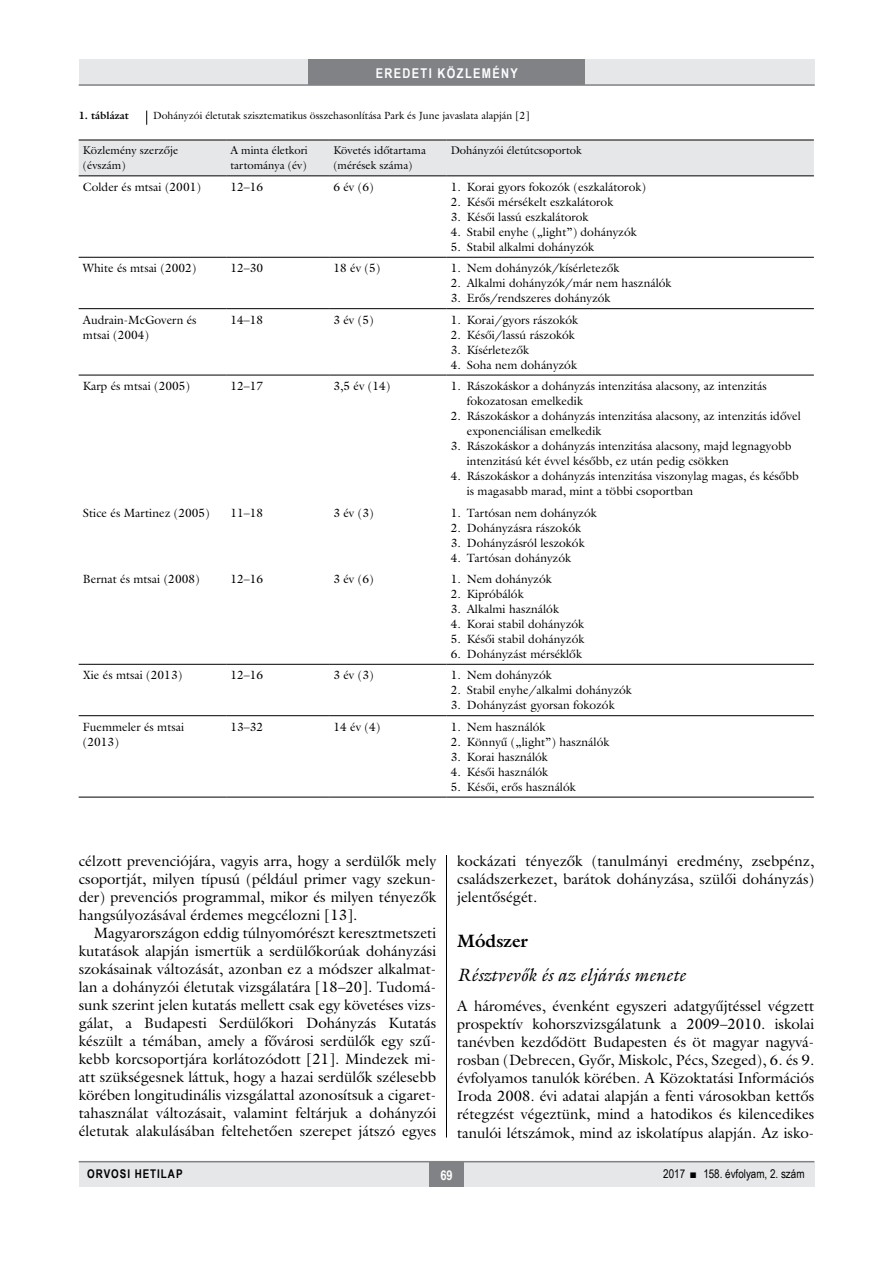
<style>
.page{position:relative;width:893px;height:1263px;background:#fff}
.page>*{position:absolute;margin:0;border:0;box-sizing:border-box;transform-origin:0 0}
.alcimkurziv{font:italic 18px "Galliard Reg";color:#000}
.alcimbold{font:700 18px "Galliard Reg";color:#000}
.Body_Text{font:15px/18px "Galliard Reg";color:#000;text-align:justify}
.Body_tompa{font:15px/18px "Galliard Reg";color:#000;text-align:justify}
.t1{font:700 13.5px "Arial Narrow";letter-spacing:.1em;color:#fff}
.tabla{font:12px/15px "Galliard Reg";color:#000}
.t2{font:12px "Arial Narrow";color:#000}
.t3{font:700 12px "Arial Narrow";letter-spacing:.08em;color:#000}
.tablafej{font:11.25px/15px "Galliard Reg";color:#000}
.kepalairas2{font:10.5px "Galliard Reg";color:#000}
.kepalairas1{font:700 10.5px "Galliard Reg";color:#000}
</style>
<div class="page">
<div style="left:79px;top:1161px;width:735px;height:25px;background:#e6e7e8"></div>
<div style="left:429px;top:1161px;width:34px;height:25px;background:#808285"></div>
<hr style="left:79px;top:1161px;width:735px;height:1px;background:#808285">
<div style="left:79px;top:60px;width:735px;height:25px;background:#e6e7e8"></div>
<div style="left:308px;top:60px;width:277px;height:25px;background:#808285"></div>
<hr style="left:79px;top:84px;width:736px;height:2px;background:#808285">
<hr style="left:446px;top:111px;width:1px;height:1026px;background:#000">
<div style="left:79px;top:111px;width:735px;height:744px;background:#fff"></div>
<svg style="left:146px;top:111px;width:1px;height:14px"></svg>
<div style="left:79px;top:141px;width:735px;height:34px;background:#e6e7e8"></div>
<hr style="left:79px;top:257px;width:147px;height:1px;background:#000">
<hr style="left:226px;top:257px;width:103px;height:1px;background:#000">
<hr style="left:329px;top:257px;width:117px;height:1px;background:#000">
<hr style="left:446px;top:257px;width:368px;height:1px;background:#000">
<hr style="left:79px;top:308px;width:147px;height:1px;background:#000">
<hr style="left:226px;top:308px;width:103px;height:1px;background:#000">
<hr style="left:329px;top:308px;width:117px;height:1px;background:#000">
<hr style="left:446px;top:308px;width:368px;height:1px;background:#000">
<hr style="left:79px;top:664px;width:147px;height:1px;background:#000">
<hr style="left:226px;top:664px;width:103px;height:1px;background:#000">
<hr style="left:329px;top:664px;width:117px;height:1px;background:#000">
<hr style="left:446px;top:664px;width:368px;height:1px;background:#000">
<hr style="left:79px;top:715px;width:147px;height:1px;background:#000">
<hr style="left:226px;top:715px;width:103px;height:1px;background:#000">
<hr style="left:329px;top:715px;width:117px;height:1px;background:#000">
<hr style="left:446px;top:715px;width:368px;height:1px;background:#000">
<hr style="left:79px;top:375px;width:147px;height:1px;background:#000">
<hr style="left:226px;top:375px;width:103px;height:1px;background:#000">
<hr style="left:329px;top:375px;width:117px;height:1px;background:#000">
<hr style="left:446px;top:375px;width:368px;height:1px;background:#000">
<hr style="left:79px;top:797px;width:147px;height:1px;background:#000">
<hr style="left:226px;top:797px;width:103px;height:1px;background:#000">
<hr style="left:329px;top:797px;width:117px;height:1px;background:#000">
<hr style="left:446px;top:797px;width:368px;height:1px;background:#000">
<hr style="left:79px;top:140px;width:147px;height:1px;background:#000">
<hr style="left:226px;top:140px;width:103px;height:1px;background:#000">
<hr style="left:329px;top:140px;width:117px;height:1px;background:#000">
<hr style="left:446px;top:140px;width:368px;height:1px;background:#000">
<hr style="left:79px;top:175px;width:147px;height:1px;background:#000">
<hr style="left:226px;top:175px;width:103px;height:1px;background:#000">
<hr style="left:329px;top:175px;width:117px;height:1px;background:#000">
<hr style="left:446px;top:175px;width:368px;height:1px;background:#000">
<p class="t1" style="left:376px;top:63px;width:144px">EREDETI KÖZLEMÉNY</p>
<p class="kepalairas1" style="left:79px;top:109px;width:52px">1. táblázat</p>
<p class="kepalairas2" style="left:153px;top:109px;width:378px">Dohányzói életutak szisztematikus összehasonlítása Park és June javaslata alapján [2]</p>
<p class="tablafej" style="left:83px;top:143px;width:97px">Közlemény szerzője (évszám)</p>
<p class="tablafej" style="left:230px;top:143px;width:79px">A minta életkori tartománya (év)</p>
<p class="tablafej" style="left:333px;top:143px;width:94px">Követés időtartama (mérések száma)</p>
<p class="tablafej" style="left:451px;top:143px;width:133px">Dohányzói életútcsoportok</p>
<p class="tabla" style="left:83px;top:179px;width:120px">Colder és mtsai (2001)</p>
<p class="tabla" style="left:230px;top:179px;width:34px">12–16</p>
<p class="tabla" style="left:333px;top:179px;width:42px">6 év (6)</p>
<p class="tabla" style="left:451px;top:179px;width:197px">1. Korai gyors fokozók (eszkalátorok)</p>
<p class="tabla" style="left:451px;top:194px;width:164px">2. Késői mérsékelt eszkalátorok</p>
<p class="tabla" style="left:451px;top:209px;width:139px">3. Késői lassú eszkalátorok</p>
<p class="tabla" style="left:451px;top:224px;width:187px">4. Stabil enyhe („light”) dohányzók</p>
<p class="tabla" style="left:451px;top:239px;width:145px">5. Stabil alkalmi dohányzók</p>
<p class="tabla" style="left:83px;top:261px;width:115px">White és mtsai (2002)</p>
<p class="tabla" style="left:230px;top:261px;width:34px">12–30</p>
<p class="tabla" style="left:333px;top:261px;width:49px">18 év (5)</p>
<p class="tabla" style="left:451px;top:261px;width:170px">1. Nem dohányzók/kísérletezők</p>
<p class="tabla" style="left:451px;top:276px;width:222px">2. Alkalmi dohányzók/már nem használók</p>
<p class="tabla" style="left:451px;top:291px;width:161px">3. Erős/rendszeres dohányzók</p>
<p class="tabla" style="left:83px;top:312px;width:115px">Audrain-McGovern és mtsai (2004)</p>
<p class="tabla" style="left:230px;top:312px;width:34px">14–18</p>
<p class="tabla" style="left:333px;top:312px;width:42px">3 év (5)</p>
<p class="tabla" style="left:451px;top:312px;width:129px">1. Korai/gyors rászokók</p>
<p class="tabla" style="left:451px;top:327px;width:126px">2. Késői/lassú rászokók</p>
<p class="tabla" style="left:451px;top:342px;width:80px">3. Kísérletezők</p>
<p class="tabla" style="left:451px;top:357px;width:128px">4. Soha nem dohányzók</p>
<p class="tabla" style="left:83px;top:378px;width:109px">Karp és mtsai (2005)</p>
<p class="tabla" style="left:230px;top:378px;width:34px">12–17</p>
<p class="tabla" style="left:333px;top:378px;width:59px">3,5 év (14)</p>
<p class="tabla" style="left:467px;top:378px;width:301px;text-indent:-16px">1. Rászokáskor a dohányzás intenzitása alacsony, az intenzitás fokozatosan emelkedik</p>
<p class="tabla" style="left:467px;top:408px;width:336px;text-indent:-16px">2. Rászokáskor a dohányzás intenzitása alacsony, az intenzitás idővel exponenciálisan emelkedik</p>
<p class="tabla" style="left:467px;top:438px;width:326px;text-indent:-16px">3. Rászokáskor a dohányzás intenzitása alacsony, majd legnagyobb intenzitású két évvel később, ez után pedig csökken</p>
<p class="tabla" style="left:467px;top:468px;width:334px;text-indent:-16px">4. Rászokáskor a dohányzás intenzitása viszonylag magas, és később is magasabb marad, mint a többi csoportban</p>
<p class="tabla" style="left:83px;top:505px;width:128px">Stice és Martinez (2005)</p>
<p class="tabla" style="left:230px;top:505px;width:34px">11–18</p>
<p class="tabla" style="left:333px;top:505px;width:42px">3 év (3)</p>
<p class="tabla" style="left:451px;top:505px;width:148px">1. Tartósan nem dohányzók</p>
<p class="tabla" style="left:451px;top:520px;width:132px">2. Dohányzásra rászokók</p>
<p class="tabla" style="left:451px;top:535px;width:135px">3. Dohányzásról leszokók</p>
<p class="tabla" style="left:451px;top:550px;width:122px">4. Tartósan dohányzók</p>
<p class="tabla" style="left:83px;top:571px;width:118px">Bernat és mtsai (2008)</p>
<p class="tabla" style="left:230px;top:571px;width:34px">12–16</p>
<p class="tabla" style="left:333px;top:571px;width:42px">3 év (6)</p>
<p class="tabla" style="left:451px;top:571px;width:103px">1. Nem dohányzók</p>
<p class="tabla" style="left:451px;top:586px;width:74px">2. Kipróbálók</p>
<p class="tabla" style="left:451px;top:601px;width:110px">3. Alkalmi használók</p>
<p class="tabla" style="left:451px;top:616px;width:135px">4. Korai stabil dohányzók</p>
<p class="tabla" style="left:451px;top:631px;width:135px">5. Késői stabil dohányzók</p>
<p class="tabla" style="left:451px;top:646px;width:133px">6. Dohányzást mérséklők</p>
<p class="tabla" style="left:83px;top:667px;width:101px">Xie és mtsai (2013)</p>
<p class="tabla" style="left:230px;top:667px;width:34px">12–16</p>
<p class="tabla" style="left:333px;top:667px;width:42px">3 év (3)</p>
<p class="tabla" style="left:451px;top:667px;width:103px">1. Nem dohányzók</p>
<p class="tabla" style="left:451px;top:682px;width:183px">2. Stabil enyhe/alkalmi dohányzók</p>
<p class="tabla" style="left:451px;top:697px;width:165px">3. Dohányzást gyorsan fokozók</p>
<p class="tabla" style="left:83px;top:719px;width:103px">Fuemmeler és mtsai (2013)</p>
<p class="tabla" style="left:230px;top:719px;width:34px">13–32</p>
<p class="tabla" style="left:333px;top:719px;width:49px">14 év (4)</p>
<p class="tabla" style="left:451px;top:719px;width:96px">1. Nem használók</p>
<p class="tabla" style="left:451px;top:734px;width:160px">2. Könnyű („light”) használók</p>
<p class="tabla" style="left:451px;top:749px;width:99px">3. Korai használók</p>
<p class="tabla" style="left:451px;top:764px;width:99px">4. Késői használók</p>
<p class="tabla" style="left:451px;top:779px;width:127px">5. Késői, erős használók</p>
<p class="Body_Text" style="left:79px;top:851px;width:359px">célzott prevenciójára, vagyis arra, hogy a serdülők mely csoportját, milyen típusú (például primer vagy szekun&shy;der) prevenciós programmal, mikor és milyen tényezők hangsúlyozásával érdemes megcélozni [13].</p>
<p class="Body_Text" style="left:79px;top:923px;width:359px;text-indent:15px">Magyarországon eddig túlnyomórészt keresztmetszeti kutatások alapján ismertük a serdülőkorúak dohányzási szokásainak változását, azonban ez a módszer alkalmat&shy;lan a dohányzói életutak vizsgálatára [18–20]. Tudomá&shy;sunk szerint jelen kutatás mellett csak egy követéses vizs&shy;gálat, a Budapesti Serdülőkori Dohányzás Kutatás készült a témában, amely a fővárosi serdülők egy szű&shy;kebb korcsoportjára korlátozódott [21]. Mindezek mi&shy;att szükségesnek láttuk, hogy a hazai serdülők szélesebb körében longitudinális vizsgálattal azonosítsuk a cigaret&shy;tahasználat változásait, valamint feltárjuk a dohányzói életutak alakulásában feltehetően szerepet játszó egyes</p>
<p class="Body_Text" style="left:457px;top:851px;width:359px">kockázati tényezők (tanulmányi eredmény, zsebpénz, családszerkezet, barátok dohányzása, szülői dohányzás) jelentőségét.</p>
<p class="alcimbold" style="left:457px;top:929px;width:72px">Módszer</p>
<p class="alcimkurziv" style="left:457px;top:964px;width:230px">Résztvevők és az eljárás menete</p>
<p class="Body_tompa" style="left:457px;top:997px;width:359px">A hároméves, évenként egyszeri adatgyűjtéssel végzett prospektív kohorszvizsgálatunk a 2009–2010. iskolai tanévben kezdődött Budapesten és öt magyar nagyvá&shy;rosban (Debrecen, Győr, Miskolc, Pécs, Szeged), 6. és 9. évfolyamos tanulók körében. A Közoktatási Információs Iroda 2008. évi adatai alapján a fenti városokban kettős rétegzést végeztünk, mind a hatodikos és kilencedikes tanulói létszámok, mind az iskolatípus alapján. Az isko-</p>
<p class="t3" style="left:87px;top:1165px;width:97px">ORVOSI HETILAP</p>
<p class="t1" style="left:440px;top:1165px;width:14px">69</p>
<p class="t2" style="left:663px;top:1165px;width:143px">2017 ■ 158. évfolyam, 2. szám</p>
</div>
